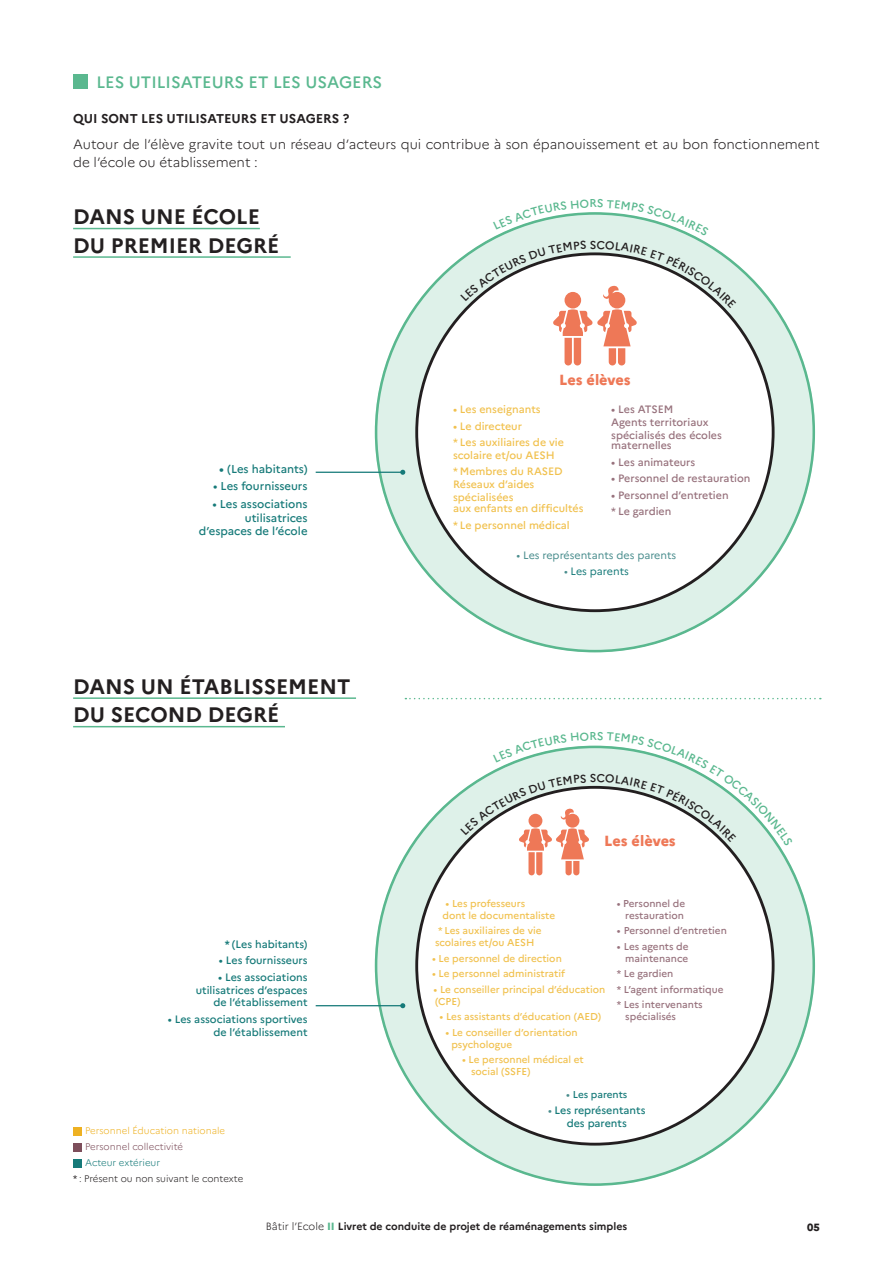
<style>
.page{position:relative;width:893px;height:1263px;background:#fff}
.page>*{position:absolute;margin:0;border:0;box-sizing:border-box;transform-origin:0 0}
.t1{font:700 21px/28.5px "Marianne";color:#231f20}
.t2{font:500 16.5px "Marianne";color:#5ab88f}
.t3{font:800 14.7px "Marianne";letter-spacing:-.005em;color:#ee7857}
.t4{font:300 13.5px/18px "Marianne";color:#231f20}
.t5{font:700 12.75px "Marianne";color:#231f20}
.t6{font:500 11.4px/13.6px "Marianne";color:#167a79;text-align:right}
.t7{font:500 10.65px/12.9px "Marianne";color:#167a79;text-align:right}
.t8{font:500 10.65px/12.9px "Marianne";color:#f1c14e}
.t9{font:500 10.65px/12.6px "Marianne";color:#97717c}
.t10{font:10.65px "Marianne";color:#498d8d}
.t11{font:10.65px "Marianne";color:#167a79}
.t12{font:700 10.5px "Marianne";color:#231f20}
.t13{font:800 10.5px "Marianne";color:#231f20}
.t14{font:500 10.05px/12px "Marianne";color:#f1c14e}
.t15{font:500 10.05px/12px "Marianne";color:#97717c;text-align:right}
.t16{font:500 10.05px "Marianne";color:#167a79}
.t17{font:300 9.6px "Marianne";color:#231f20}
.t18{font:300 9.6px "Marianne";color:#eeb122}
.t19{font:300 9.6px "Marianne";color:#7d4e5b}
.t20{font:300 9.6px "Marianne";letter-spacing:-.005em;color:#167a79}
.s1{font-weight:700}
.s2{font-weight:400}
.s3{color:#498d8d}
.s4{font-size:10.05px;color:#498d8d}
.s5{font-weight:300}
.s6{font-weight:800;color:#5ab88f}
</style>
<div class="page">
<div style="left:73px;top:74px;width:15px;height:14px;background:#5ab88f"></div>
<hr style="left:73px;top:228px;width:187px;height:1px;background:#5ab88f">
<hr style="left:73px;top:256px;width:218px;height:2px;background:#5ab88f">
<hr style="left:73px;top:697px;width:283px;height:2px;background:#5ab88f">
<hr style="left:73px;top:726px;width:212px;height:1px;background:#5ab88f">
<svg style="left:405px;top:698px;width:416px;height:1px"></svg>
<div style="left:73px;top:1127px;width:9px;height:8px;background:#eeb122"></div>
<div style="left:73px;top:1143px;width:9px;height:8px;background:#7d4e5b"></div>
<div style="left:73px;top:1159px;width:9px;height:8px;background:#167a79"></div>
<svg style="left:375px;top:212px;width:440px;height:440px;background:#d0e7dd"></svg>
<div style="left:417px;top:254px;width:356px;height:357px;background:#fff;border-radius:50%"></div>
<hr style="left:316px;top:472px;width:87px;height:1px;background:#167a79">
<svg style="left:400px;top:470px;width:5px;height:5px"></svg>
<svg style="left:375px;top:746px;width:440px;height:439px;background:#d0e7dd"></svg>
<div style="left:417px;top:787px;width:356px;height:357px;background:#fff;border-radius:50%"></div>
<hr style="left:316px;top:1005px;width:87px;height:1px;background:#167a79">
<svg style="left:400px;top:1003px;width:5px;height:5px"></svg>
<svg style="left:432px;top:799px;width:146px;height:334px"></svg>
<svg style="left:460px;top:212px;width:276px;height:153px"></svg>
<svg style="left:460px;top:745px;width:333px;height:130px"></svg>
<p class="t2" style="left:97px;top:72px;width:287px">LES UTILISATEURS ET LES USAGERS</p>
<p class="t5" style="left:73px;top:111px;width:278px">QUI SONT LES UTILISATEURS ET USAGERS ?</p>
<p class="t4" style="left:73px;top:136px;width:748px">Autour de l’élève gravite tout un réseau d’acteurs qui contribue à son épanouissement et au bon fonctionnement de l’école ou établissement :</p>
<p class="t1" style="left:73px;top:202px;width:208px">DANS UNE ÉCOLE<br>DU PREMIER DEGRÉ</p>
<p class="t6" style="left:219px;top:462px;width:90px"><span class="s1">•</span> (Les habitants)</p>
<p class="t6" style="left:213px;top:479px;width:96px">• Les fournisseurs</p>
<p class="t6" style="left:199px;top:497px;width:110px">• Les associations utilisatrices d’espaces de l’école</p>
<p class="t1" style="left:73px;top:672px;width:279px">DANS UN ÉTABLISSEMENT<br>DU SECOND DEGRÉ</p>
<p class="t7" style="left:225px;top:937px;width:84px"><span class="s1">*</span> (Les habitants)</p>
<p class="t7" style="left:219px;top:954px;width:90px">• Les fournisseurs</p>
<p class="t7" style="left:196px;top:970px;width:113px">• Les associations utilisatrices d’espaces de l’établissement</p>
<p class="t7" style="left:168px;top:1012px;width:141px">• Les associations sportives de l’établissement</p>
<p class="t18" style="left:85px;top:1125px;width:141px">Personnel Éducation nationale</p>
<p class="t19" style="left:85px;top:1141px;width:100px">Personnel collectivité</p>
<p class="t20" style="left:85px;top:1157px;width:77px">Acteur extérieur</p>
<p class="t17" style="left:73px;top:1173px;width:172px"><span class="s2">*</span> : Présent ou non suivant le contexte</p>
<p class="t3" style="left:559px;top:371px;width:73px">Les élèves</p>
<p class="t9" style="left:611px;top:403px;width:112px">• Les ATSEM<br>Agents territoriaux spécialisés des écoles</p>
<p class="t9" style="left:611px;top:439px;width:62px">maternelles</p>
<p class="t9" style="left:611px;top:456px;width:86px">• Les animateurs</p>
<p class="t9" style="left:611px;top:472px;width:141px">• Personnel de restauration</p>
<p class="t9" style="left:611px;top:488px;width:119px">• Personnel d’entretien</p>
<p class="t9" style="left:611px;top:505px;width:62px">* Le gardien</p>
<p class="t8" style="left:453px;top:403px;width:89px">• Les enseignants</p>
<p class="t8" style="left:453px;top:419px;width:71px">• Le directeur</p>
<p class="t8" style="left:453px;top:436px;width:112px">* Les auxiliaires de vie scolaire et/ou AESH</p>
<p class="t8" style="left:453px;top:465px;width:111px">* Membres du RASED<br>Réseaux d’aides spécialisées</p>
<p class="t8" style="left:453px;top:502px;width:132px">aux enfants en difficultés</p>
<p class="t8" style="left:453px;top:519px;width:118px">* Le personnel médical</p>
<p class="t10" style="left:517px;top:549px;width:161px">• Les représentants des parents</p>
<p class="t11" style="left:564px;top:564px;width:66px"><span class="s3">•</span> Les parents</p>
<p class="t3" style="left:604px;top:831px;width:73px">Les élèves</p>
<p class="t14" style="left:442px;top:897px;width:114px">• Les professeurs<br>dont le documentaliste</p>
<p class="t14" style="left:435px;top:925px;width:108px">* Les auxiliaires de vie scolaires et/ou AESH</p>
<p class="t14" style="left:432px;top:952px;width:131px">• Le personnel de direction</p>
<p class="t14" style="left:432px;top:968px;width:135px">• Le personnel administratif</p>
<p class="t14" style="left:433px;top:983px;width:173px">• Le conseiller principal d’éducation (CPE)</p>
<p class="t14" style="left:439px;top:1011px;width:163px">• Les assistants d’éducation (AED)</p>
<p class="t14" style="left:451px;top:1026px;width:128px;text-indent:-6px">• Le conseiller d’orientation psychologue</p>
<p class="t14" style="left:471px;top:1054px;width:114px;text-indent:-9px">• Le personnel médical et social (SSFE)</p>
<p class="t15" style="left:617px;top:897px;width:70px">• Personnel de restauration</p>
<p class="t15" style="left:617px;top:925px;width:112px">• Personnel d’entretien</p>
<p class="t15" style="left:617px;top:940px;width:73px">• Les agents de maintenance</p>
<p class="t15" style="left:617px;top:968px;width:58px">* Le gardien</p>
<p class="t15" style="left:617px;top:983px;width:108px">* L’agent informatique</p>
<p class="t15" style="left:625px;top:999px;width:79px;text-align:left;text-indent:-9px">* Les intervenants spécialisés</p>
<p class="t16" style="left:566px;top:1088px;width:63px"><span class="s3">•</span> Les parents</p>
<p class="t7" style="left:548px;top:1104px;width:99px;text-align:center"><span class="s4">•</span> Les représentants des parents</p>
<p class="t12" style="left:266px;top:1220px;width:363px"><span class="s5">Bâtir l’Ecole</span> <span class="s6">II</span> Livret de conduite de projet de réaménagements simples</p>
<p class="t13" style="left:807px;top:1221px;width:14px">05</p>
</div>
